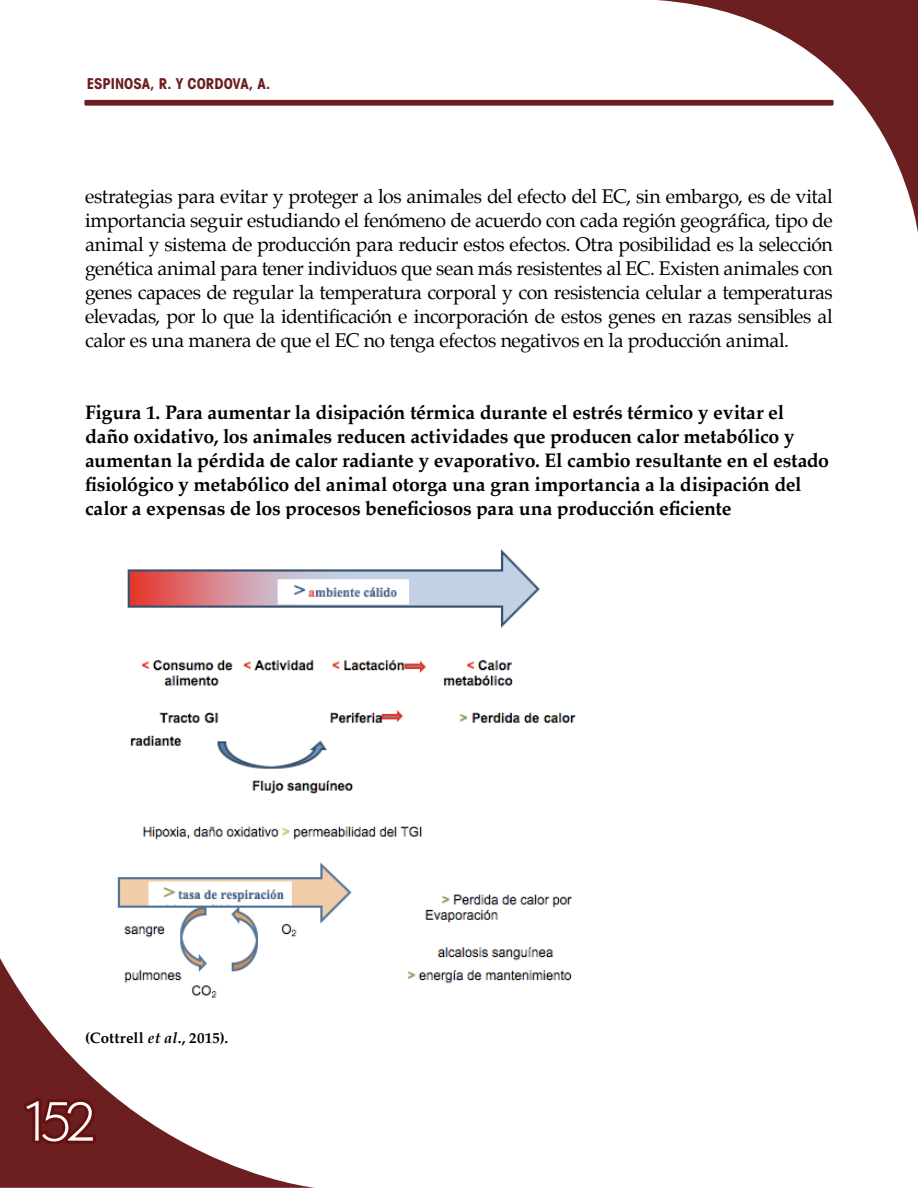
<style>
.page{position:relative;width:918px;height:1188px;background:#fff}
.page>*{position:absolute;margin:0;border:0;box-sizing:border-box;transform-origin:0 0}
.t1{font:60px "Martin Got URWT Ligh";color:#fff}
.t2{font:19.5px/24px "Palatino";letter-spacing:-.025em;color:#000;text-align:justify}
.t3{font:700 19.5px/24px "Palatino";letter-spacing:-.01em;color:#000}
.t4{font:700 condensed 15px "Avant Garde";color:#6b1f20}
.t5{font:700 15px "Palatino";letter-spacing:.015em;color:#000}
.s1{font-style:italic}
</style>
<div class="page">
<svg style="left:0;top:958px;width:315px;height:230px"></svg>
<div style="left:84px;top:100px;width:750px;height:6px;background:#6b1f20;border-radius:2px"></div>
<svg style="left:18px;top:1094px;width:81px;height:53px;background:#681717"></svg>
<svg style="left:656px;top:0;width:261px;height:227px"></svg>
<svg style="left:917px;top:0;width:1px;height:233px"></svg>
<img style="left:85px;top:549px;width:491px;height:464px">
<p class="t4" style="left:87px;top:74px;width:185px">ESPINOSA, R. Y CORDOVA, A.</p>
<p class="t2" style="left:85px;top:184px;width:749px">estrategias para evitar y proteger a los animales del efecto del EC, sin embargo, es de vital importancia seguir estudiando el fenómeno de acuerdo con cada región geográfica, tipo de animal y sistema de producción para reducir estos efectos. Otra posibilidad es la selección genética animal para tener individuos que sean más resistentes al EC. Existen animales con genes capaces de regular la temperatura corporal y con resistencia celular a temperaturas elevadas, por lo que la identificación e incorporación de estos genes en razas sensibles al calor es una manera de que el EC no tenga efectos negativos en la producción animal.</p>
<p class="t3" style="left:85px;top:399px;width:746px">Figura 1. Para aumentar la disipación térmica durante el estrés térmico y evitar el daño oxidativo, los animales reducen actividades que producen calor metabólico y aumentan la pérdida de calor radiante y evaporativo. El cambio resultante en el estado fisiológico y metabólico del animal otorga una gran importancia a la disipación del calor a expensas de los procesos beneficiosos para una producción eficiente</p>
<p class="t5" style="left:85px;top:1025px;width:145px">(Cottrell <span class="s1">et al</span>., 2015).</p>
<h1 class="t1" style="left:21px;top:1085px;width:76px">152</h1>
</div>
